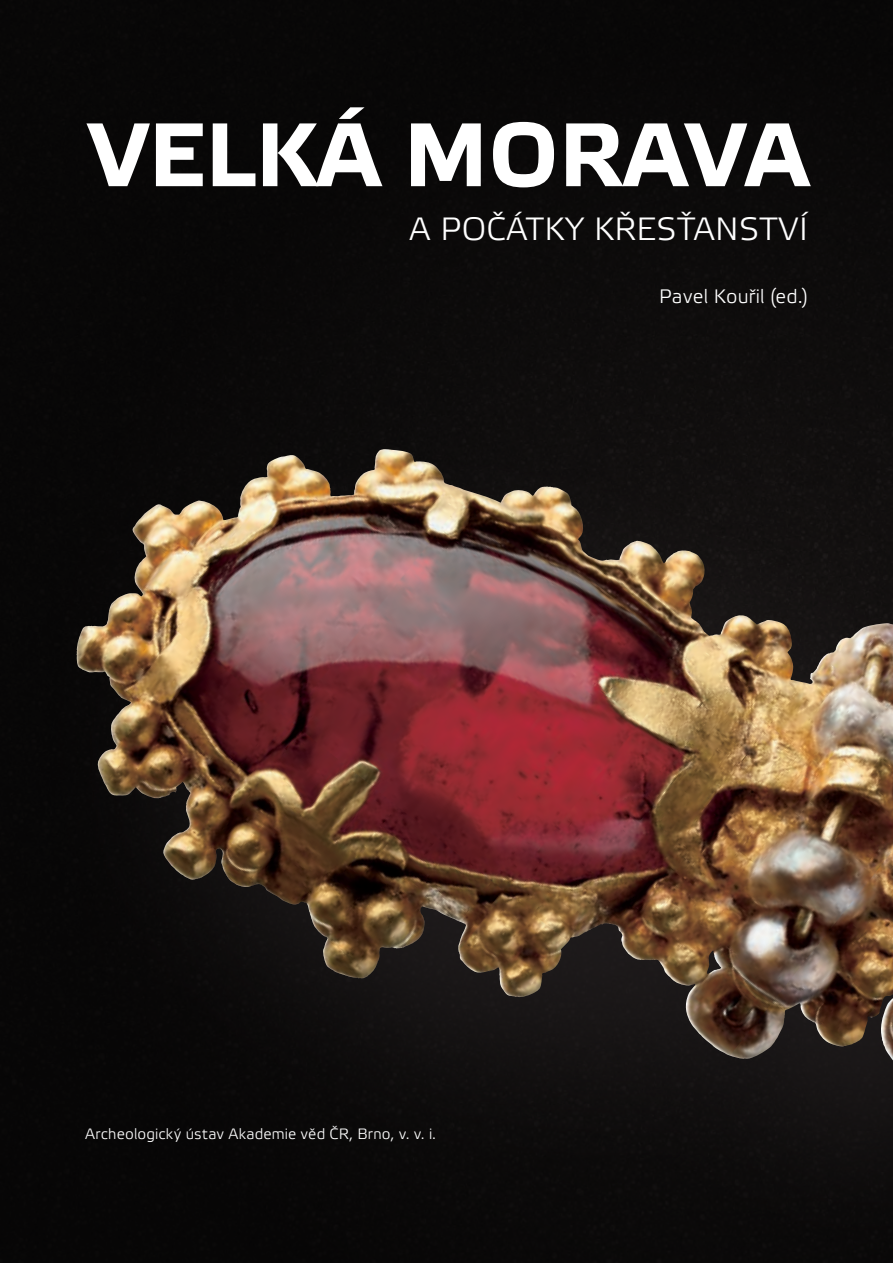
<style>
.page{position:relative;width:893px;height:1263px;background:#090808}
.page>*{position:absolute;margin:0;border:0;box-sizing:border-box;transform-origin:0 0}
.t1{font:700 90px "Etelka Text Pro";letter-spacing:.005em;color:#fff}
.t2{font:300 32.25px "Etelka";letter-spacing:.01em;color:#fff}
.t3{font:300 19.5px "Etelka";letter-spacing:.01em;color:#fff}
.t4{font:300 15px "Etelka";letter-spacing:.01em;color:#fff}
</style>
<div class="page">
<div style="left:34px;top:406px;width:859px;height:857px;background:#231f20;opacity:.75"></div>
<img style="left:77px;top:451px;width:302px;height:224px">
<h1 class="t1" style="left:89px;top:105px;width:720px">VELKÁ MORAVA</h1>
<h2 class="t2" style="left:409px;top:210px;width:400px">A POČÁTKY KŘESŤANSTVÍ</h2>
<h3 class="t3" style="left:659px;top:285px;width:150px">Pavel Kouřil (ed.)</h3>
<p class="t4" style="left:85px;top:1125px;width:353px">Archeologický ústav Akademie věd ČR, Brno, v. v. i.</p>
</div>
